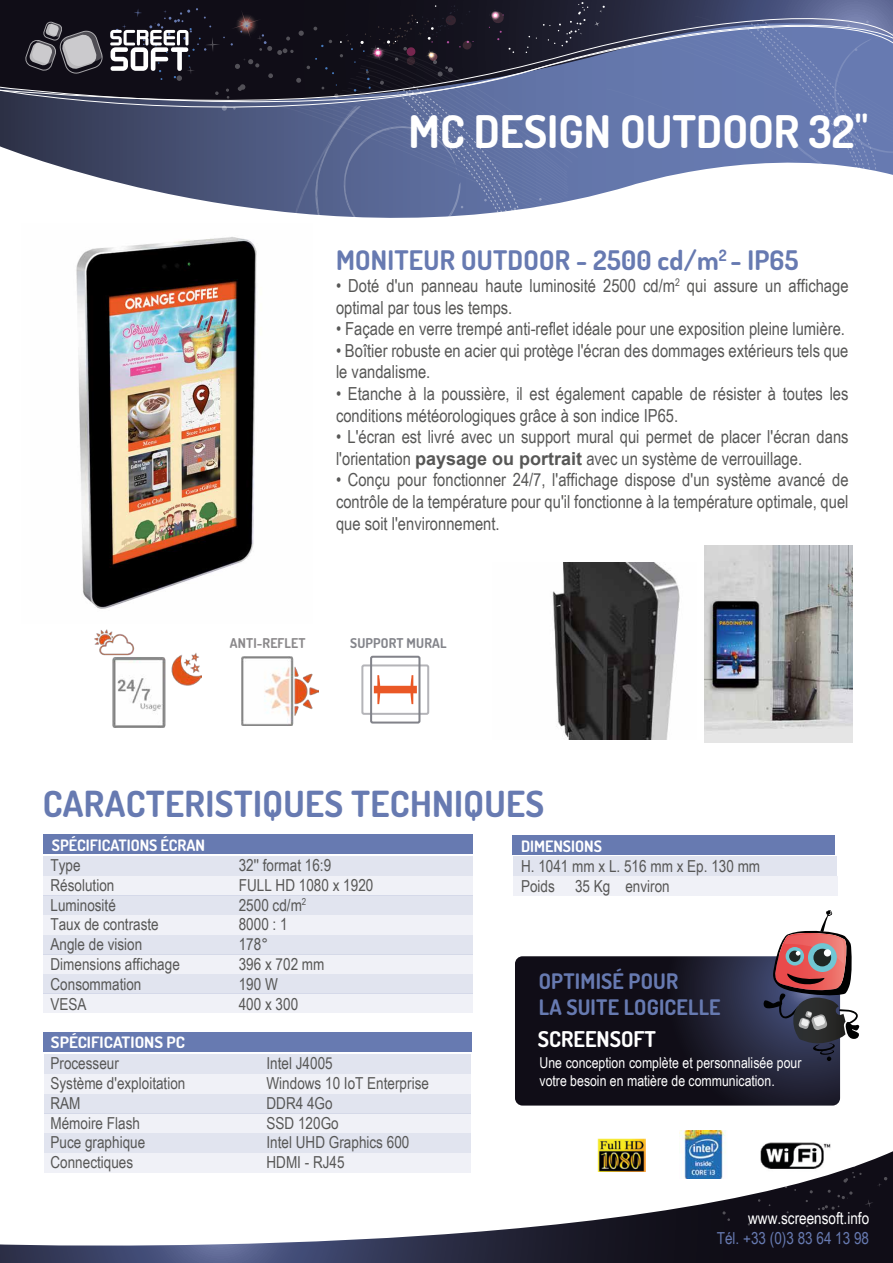
<style>
.page{position:relative;width:893px;height:1263px;background:#fff}
.page>*{position:absolute;margin:0;border:0;box-sizing:border-box;transform-origin:0 0}
.t1{font:700 45px "Dosis";color:#fff}
.t2{font:700 36px "Dosis";letter-spacing:.01em;color:#677ab1}
.t3{font:700 27px "Dosis";letter-spacing:.01em;color:#677ab1}
.t4{font:700 21.75px "Dosis";color:#fff}
.t5{font:700 21.45px/25.7px "Dosis";letter-spacing:.01em;color:#677ab1}
.t6{font:18px/21.6px "Arial Narrow";color:#575756}
.t7{font:16.5px/19.8px "Arial Narrow";color:#575756}
.t8{font:16.5px "Arial Narrow";color:#fff}
.t9{font:16.5px "Arial Narrow";color:#677ab1}
.t10{font:700 15.75px "Dosis";color:#fff}
.t11{font:700 15.75px "Dosis";color:#fff;scale:1.06 1}
.t12{font:15px/18px "Arial Narrow";color:#fff}
.t13{font:700 13.5px "Dosis";letter-spacing:.01em;color:#83848a}
.t14{font:700 13.5px "Dosis";letter-spacing:.01em;color:#8a888a}
.s1{font-family:"Arial";font-weight:700}
</style>
<div class="page">
<svg style="left:0;top:139px;width:594px;height:58px"></svg>
<svg style="left:0;top:1151px;width:893px;height:112px"></svg>
<svg style="left:748px;top:1215px;width:6px;height:10px"></svg>
<svg style="left:877px;top:1177px;width:10px;height:10px"></svg>
<svg style="left:864px;top:1199px;width:10px;height:9px"></svg>
<svg style="left:805px;top:1189px;width:48px;height:38px;background:#131019"></svg>
<svg style="left:843px;top:1164px;width:19px;height:19px"></svg>
<svg style="left:722px;top:1211px;width:8px;height:10px"></svg>
<svg style="left:594px;top:139px;width:299px;height:57px"></svg>
<svg style="left:0;top:3px;width:893px;height:11px;background:#363a57"></svg>
<svg style="left:0;top:14px;width:893px;height:125px;background:#586690"></svg>
<svg style="left:110px;top:2px;width:478px;height:216px;background:#4b516d"></svg>
<svg style="left:26px;top:22px;width:76px;height:51px;background:#605e65"></svg>
<svg style="left:515px;top:956px;width:325px;height:149px;background:#171522"></svg>
<svg style="left:762px;top:910px;width:98px;height:151px"></svg>
<div style="left:512px;top:835px;width:323px;height:19px;background:#677ab1"></div>
<div style="left:513px;top:856px;width:323px;height:20px;background:#e1e4ef"></div>
<div style="left:513px;top:876px;width:325px;height:20px;background:#f0f1f7"></div>
<div style="left:44px;top:834px;width:429px;height:19px;background:#677ab1"></div>
<div style="left:44px;top:856px;width:429px;height:20px;background:#e1e4ef"></div>
<div style="left:44px;top:876px;width:429px;height:19px;background:#f0f1f7"></div>
<div style="left:44px;top:895px;width:429px;height:20px;background:#e1e4ef"></div>
<div style="left:44px;top:915px;width:429px;height:20px;background:#f0f1f7"></div>
<div style="left:44px;top:935px;width:429px;height:19px;background:#e1e4ef"></div>
<div style="left:44px;top:954px;width:429px;height:20px;background:#f0f1f7"></div>
<div style="left:44px;top:993px;width:429px;height:20px;background:#f0f1f7"></div>
<div style="left:44px;top:974px;width:429px;height:19px;background:#e1e4ef"></div>
<div style="left:44px;top:1032px;width:428px;height:19px;background:#677ab1"></div>
<div style="left:44px;top:1055px;width:426px;height:19px;background:#e1e4ef"></div>
<div style="left:44px;top:1074px;width:426px;height:20px;background:#f0f1f7"></div>
<div style="left:44px;top:1094px;width:426px;height:19px;background:#e1e4ef"></div>
<div style="left:44px;top:1114px;width:426px;height:19px;background:#f0f1f7"></div>
<div style="left:44px;top:1133px;width:426px;height:20px;background:#e1e4ef"></div>
<div style="left:44px;top:1153px;width:426px;height:19px;background:#f0f1f7"></div>
<img style="left:598px;top:1138px;width:47px;height:34px">
<img style="left:760px;top:1142px;width:74px;height:29px">
<img style="left:679px;top:1131px;width:48px;height:48px">
<img style="left:552px;top:562px;width:128px;height:177px">
<img style="left:76px;top:237px;width:181px;height:372px">
<img style="left:94px;top:629px;width:107px;height:98px">
<img style="left:241px;top:656px;width:78px;height:69px">
<div style="left:370px;top:656px;width:50px;height:67px;border:2px solid #82838a;border-radius:2px"></div>
<div style="left:361px;top:664px;width:68px;height:51px;border:2px solid #82838a;border-radius:2px"></div>
<svg style="left:374px;top:675px;width:43px;height:29px"></svg>
<img style="left:705px;top:545px;width:148px;height:197px">
<h1 class="t1" style="left:409px;top:103px;width:461px">MC DESIGN OUTDOOR 32''</h1>
<h3 class="t3" style="left:336px;top:243px;width:464px">MONITEUR OUTDOOR - 2500 cd/m<sup>2</sup> - IP65</h3>
<p class="t6" style="left:336px;top:274px;width:514px">• Doté d'un panneau haute luminosité 2500 cd/m<sup>2</sup> qui assure un affichage optimal par tous les temps.</p>
<p class="t6" style="left:336px;top:317px;width:510px">• Façade en verre trempé anti-reflet idéale pour une exposition pleine lumière.</p>
<p class="t6" style="left:336px;top:339px;width:514px">• Boîtier robuste en acier qui protège l'écran des dommages extérieurs tels que le vandalisme.</p>
<p class="t6" style="left:336px;top:382px;width:514px">• Etanche à la poussière, il est également capable de résister à toutes les conditions météorologiques grâce à son indice IP65.</p>
<p class="t6" style="left:336px;top:425px;width:514px">• L'écran est livré avec un support mural qui permet de placer l'écran dans l'orientation <span class="s1">paysage ou portrait</span> avec un système de verrouillage.</p>
<p class="t6" style="left:336px;top:468px;width:514px;text-align:justify">• Conçu pour fonctionner 24/7, l'affichage dispose d'un système avancé de contrôle de la température pour qu'il fonctionne à la température optimale, quel que soit l'environnement.</p>
<p class="t14" style="left:230px;top:634px;width:77px">ANTI-REFLET</p>
<p class="t13" style="left:350px;top:634px;width:98px">SUPPORT MURAL</p>
<h2 class="t2" style="left:43px;top:780px;width:503px">CARACTERISTIQUES TECHNIQUES</h2>
<p class="t7" style="left:521px;top:856px;width:241px">H. 1041 mm x L. 516 mm x Ep. 130 mm<br>Poids 35 Kg environ</p>
<p class="t10" style="left:52px;top:835px;width:155px">SPÉCIFICATIONS ÉCRAN</p>
<p class="t7" style="left:51px;top:855px;width:32px">Type</p>
<p class="t7" style="left:239px;top:855px;width:94px">32'' format 16:9</p>
<p class="t7" style="left:51px;top:874px;width:65px">Résolution</p>
<p class="t7" style="left:239px;top:874px;width:136px">FULL HD 1080 x 1920</p>
<p class="t7" style="left:51px;top:894px;width:67px">Luminosité</p>
<p class="t7" style="left:239px;top:894px;width:69px">2500 cd/m<sup>2</sup></p>
<p class="t7" style="left:51px;top:914px;width:110px">Taux de contraste</p>
<p class="t7" style="left:239px;top:914px;width:50px">8000 : 1</p>
<p class="t7" style="left:51px;top:934px;width:93px">Angle de vision</p>
<p class="t7" style="left:239px;top:934px;width:31px">178°</p>
<p class="t7" style="left:51px;top:954px;width:131px">Dimensions affichage</p>
<p class="t7" style="left:239px;top:954px;width:87px">396 x 702 mm</p>
<p class="t7" style="left:51px;top:973px;width:92px">Consommation</p>
<p class="t7" style="left:239px;top:973px;width:41px">190 W</p>
<p class="t7" style="left:51px;top:993px;width:38px">VESA</p>
<p class="t7" style="left:239px;top:993px;width:61px">400 x 300</p>
<p class="t11" style="left:51px;top:1032px;width:128px">SPÉCIFICATIONS PC</p>
<p class="t10" style="left:521px;top:836px;width:82px">DIMENSIONS</p>
<p class="t5" style="left:539px;top:968px;width:183px">OPTIMISÉ POUR<br>LA SUITE LOGICELLE</p>
<p class="t4" style="left:538px;top:1025px;width:120px">SCREENSOFT</p>
<p class="t12" style="left:540px;top:1053px;width:263px">Une conception complète et personnalisée pour votre besoin en matière de communication.</p>
<p class="t7" style="left:50px;top:1053px;width:70px">Processeur</p>
<p class="t7" style="left:267px;top:1053px;width:68px">Intel J4005</p>
<p class="t7" style="left:50px;top:1072px;width:136px">Système d'exploitation</p>
<p class="t7" style="left:266px;top:1072px;width:164px">Windows 10 IoT Enterprise</p>
<p class="t7" style="left:50px;top:1092px;width:32px">RAM</p>
<p class="t7" style="left:267px;top:1092px;width:68px">DDR4 4Go</p>
<p class="t7" style="left:50px;top:1112px;width:91px">Mémoire Flash</p>
<p class="t7" style="left:266px;top:1112px;width:74px">SSD 120Go</p>
<p class="t7" style="left:50px;top:1132px;width:96px">Puce graphique</p>
<p class="t7" style="left:266px;top:1132px;width:144px">Intel UHD Graphics 600</p>
<p class="t7" style="left:50px;top:1152px;width:84px">Connectiques</p>
<p class="t7" style="left:266px;top:1152px;width:80px">HDMI - RJ45</p>
<p class="t8" style="left:748px;top:1206px;width:123px">www.screensoft.info</p>
<p class="t9" style="left:717px;top:1226px;width:154px">Tél. +33 (0)3 83 64 13 98</p>
</div>
